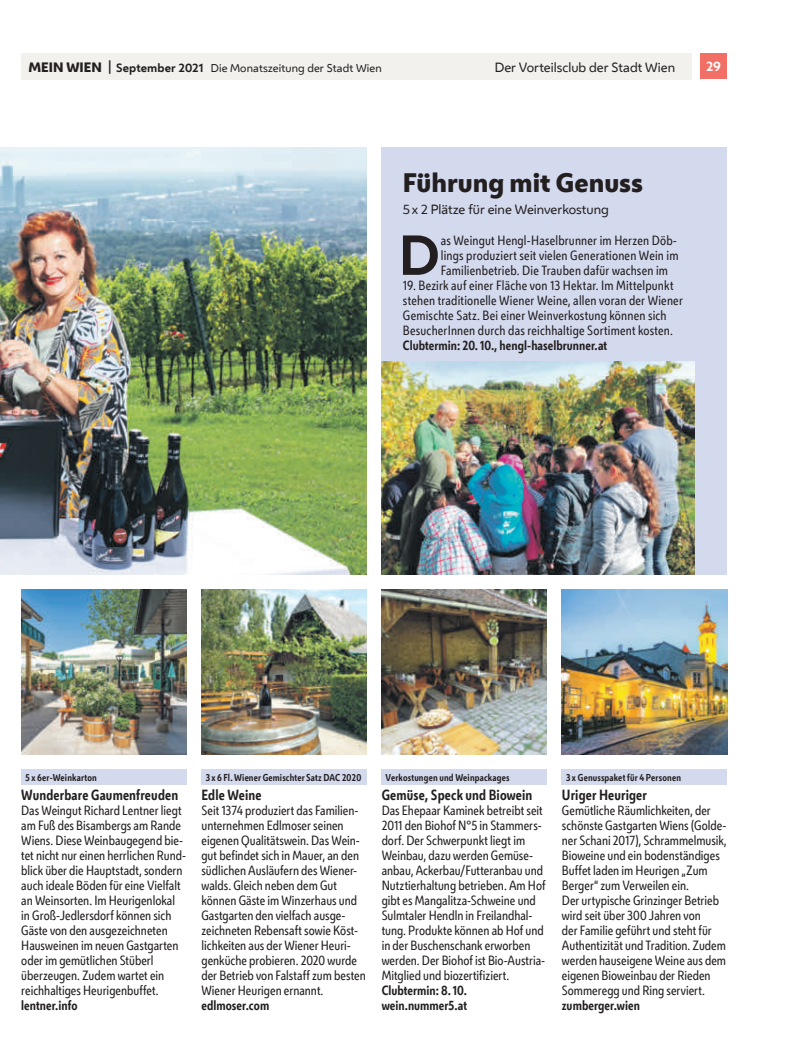
<style>
.page{position:relative;width:798px;height:1063px;background:#fff}
.page>*{position:absolute;margin:0;border:0;box-sizing:border-box;transform-origin:0 0}
.t1{font:700 52.5px "Wiener Melange";color:#231f20}
.t2{font:800 25px "Wiener Melange";color:#231f20}
.t3{font:700 13.75px "Wiener Melange Cd";letter-spacing:.01em;color:#231f20}
.t4{font:12.5px/15px "Wiener Melange Cd";color:#231f20}
.t5{font:700 12.5px/15px "Wiener Melange Cd";letter-spacing:.005em;color:#231f20}
.t6{font:12.5px "Wiener Melange";color:#231f20}
.t7{font:700 12.5px "Wiener Melange";color:#fff}
.t8{font:10.62px "Wiener Melange";letter-spacing:.01em;color:#231f20}
.t9{font:700 9.38px "Wiener Melange Cd";letter-spacing:.02em;color:#231f20}
.s1{font-weight:800;font-size:12.75px}
.s2{font-size:12px}
.s3{font-weight:700;font-size:11.25px}
</style>
<div class="page">
<div style="left:21px;top:53px;width:670px;height:27px;background:#f2f1ee"></div>
<div style="left:699px;top:53px;width:27px;height:26px;background:#f26f66"></div>
<img style="left:0;top:148px;width:366px;height:427px">
<div style="left:561px;top:770px;width:165px;height:15px;background:#d4daee"></div>
<img style="left:561px;top:590px;width:165px;height:165px">
<div style="left:21px;top:770px;width:165px;height:15px;background:#d4daee"></div>
<img style="left:21px;top:590px;width:165px;height:165px">
<div style="left:381px;top:148px;width:345px;height:427px;background:#d4daee"></div>
<img style="left:381px;top:361px;width:313px;height:214px">
<div style="left:381px;top:770px;width:165px;height:15px;background:#d4daee"></div>
<img style="left:381px;top:590px;width:165px;height:164px">
<div style="left:201px;top:770px;width:165px;height:15px;background:#d4daee"></div>
<img style="left:201px;top:590px;width:165px;height:165px">
<p class="t8" style="left:28px;top:60px;width:355px"><span class="s1">MEIN WIEN</span> <span class="s2">|</span> <span class="s3">September 2021</span> Die Monatszeitung der Stadt Wien</p>
<p class="t6" style="left:494px;top:58px;width:182px">Der Vorteilsclub der Stadt Wien</p>
<p class="t7" style="left:705px;top:57px;width:16px">29</p>
<h2 class="t2" style="left:403px;top:165px;width:241px">Führung mit Genuss</h2>
<p class="t6" style="left:403px;top:200px;width:207px">5 x 2 Plätze für eine Weinverkostung</p>
<h1 class="t1" style="left:399px;top:218px;width:42px">D</h1>
<p class="t4" style="left:440px;top:232px;width:239px">as Weingut Hengl-Haselbrunner im Herzen Döb&shy;lings produziert seit vielen Generationen Wein im<br>Familienbetrieb. Die Trauben dafür wachsen im</p>
<p class="t4" style="left:403px;top:277px;width:281px">19. Bezirk auf einer Fläche von 13 Hektar. Im Mittelpunkt stehen traditionelle Wiener Weine, allen voran der Wiener Gemischte Satz. Bei einer Weinverkostung können sich BesucherInnen durch das reichhaltige Sortiment kosten.</p>
<p class="t5" style="left:403px;top:337px;width:206px">Clubtermin: 20. 10., hengl-haselbrunner.at</p>
<p class="t9" style="left:25px;top:771px;width:73px">5 x 6er-Weinkarton</p>
<p class="t3" style="left:21px;top:785px;width:158px">Wunderbare Gaumenfreuden</p>
<p class="t4" style="left:21px;top:802px;width:166px">Das Weingut Richard Lentner liegt am Fuß des Bisambergs am Rande<br>Wiens. Diese Weinbaugegend bie&shy;tet nicht nur einen herrlichen Rund&shy;blick über die Hauptstadt, sondern auch ideale Böden für eine Vielfalt an Weinsorten. Im Heurigenlokal in Groß-Jedlersdorf können sich<br>Gäste von den ausgezeichneten<br>Hausweinen im neuen Gastgarten oder im gemütlichen Stüberl überzeugen. Zudem wartet ein reichhaltiges Heurigenbuffet.</p>
<p class="t5" style="left:21px;top:997px;width:58px">lentner.info</p>
<p class="t9" style="left:205px;top:771px;width:157px">3 x 6 Fl. Wiener Gemischter Satz DAC 2020</p>
<p class="t3" style="left:201px;top:785px;width:62px">Edle Weine</p>
<p class="t4" style="left:201px;top:802px;width:166px">Seit 1374 produziert das Familien&shy;unternehmen Edlmoser seinen eigenen Qualitätswein. Das Wein&shy;gut befindet sich in Mauer, an den s üdlichen Ausläufern des Wiener&shy;walds. Gleich neben dem Gut können Gäste im Winzerhaus und<br>Gastgarten den vielfach ausge&shy;zeichneten Rebensaft sowie Köst&shy;lichkeiten aus der Wiener Heuri&shy;genküche probieren. 2020 wurde der Betrieb von Falstaff zum besten<br>Wiener Heurigen ernannt.</p>
<p class="t5" style="left:201px;top:997px;width:69px">edlmoser.com</p>
<p class="t9" style="left:385px;top:771px;width:125px">Verkostungen und Weinpackages</p>
<p class="t3" style="left:381px;top:785px;width:152px">Gemüse, Speck und Biowein</p>
<p class="t4" style="left:381px;top:802px;width:165px">Das Ehepaar Kaminek betreibt seit<br>2011 den Biohof N°5 in Stammers&shy;dorf. Der Schwerpunkt liegt im<br>Weinbau, dazu werden Gemüse&shy;anbau, Ackerbau/Futteranbau und<br>Nutztierhaltung betrieben. Am Hof gibt es Mangalitza-Schweine und<br>Sulmtaler Hendln in Freilandhal&shy;tung. Produkte können ab Hof und in der Buschenschank erworben werden. Der Biohof ist Bio-Austria-<br>Mitglied und biozertifiziert.</p>
<p class="t5" style="left:381px;top:982px;width:87px">Clubtermin: 8. 10. wein.nummer5.at</p>
<p class="t9" style="left:565px;top:771px;width:117px">3 x Genusspaket für 4 Personen</p>
<p class="t3" style="left:561px;top:785px;width:87px">Uriger Heuriger</p>
<p class="t4" style="left:561px;top:802px;width:166px">Gemütliche Räumlichkeiten, der schönste Gastgarten Wiens (Golde&shy;ner Schani 2017), Schrammelmusik,<br>Bioweine und ein bodenständiges<br>Buffet laden im Heurigen „Zum<br>Berger“ zum Verweilen ein.<br>Der urtypische Grinzinger Betrieb wird seit über 300 Jahren von<br>der Familie geführt und steht für<br>Authenti zität und Tradition. Zudem werden hauseigene Weine aus dem eigenen Bioweinbau der Rieden<br>Sommeregg und Ring serviert.</p>
<p class="t5" style="left:561px;top:997px;width:79px">zumberger.wien</p>
</div>
